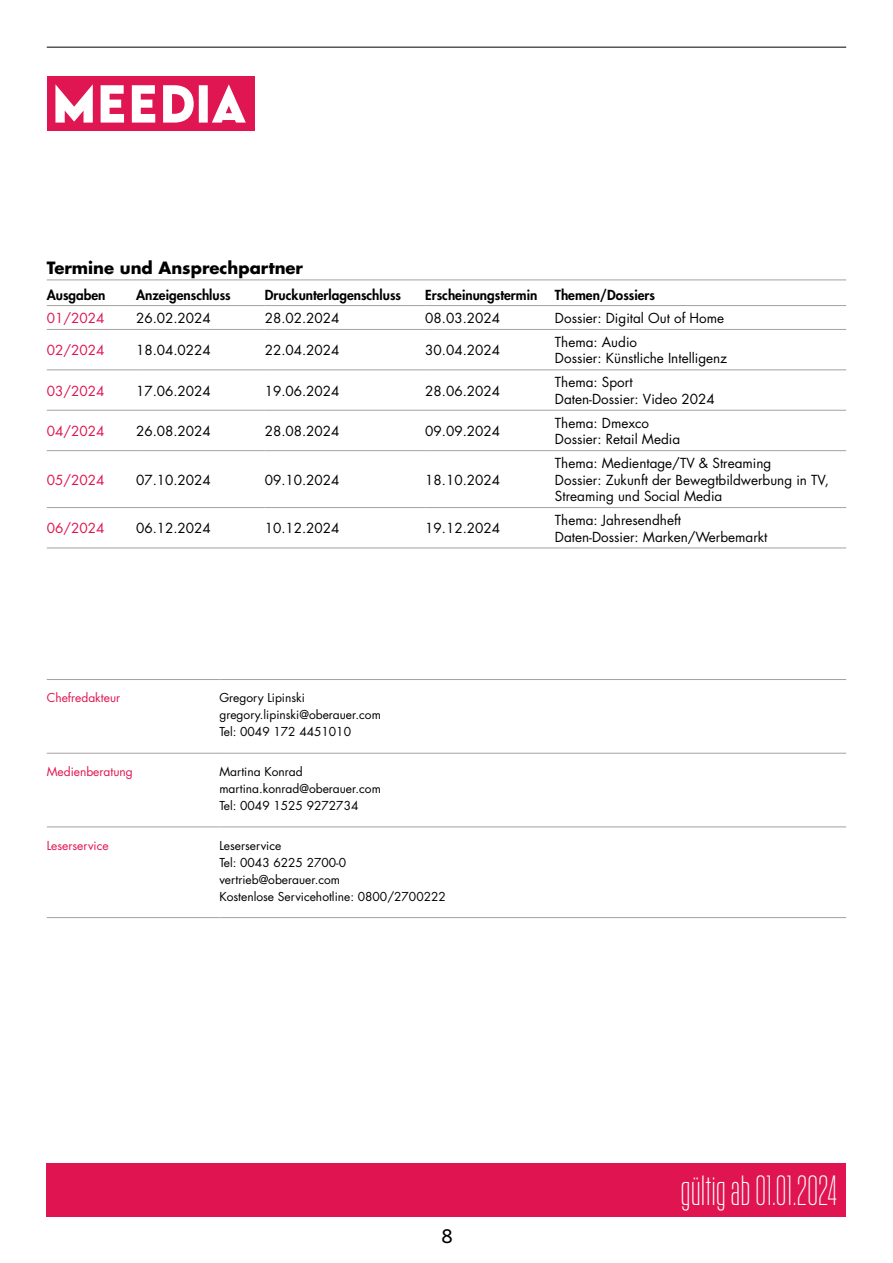
<style>
.page{position:relative;width:893px;height:1263px;background:#fff}
.page>*{position:absolute;margin:0;border:0;box-sizing:border-box;transform-origin:0 0}
.t1{font:200 40.5px "Kommissar X Cond";letter-spacing:.03em;color:#fff}
.t2{font:19.5px "Core Sans NR45";color:#000}
.t3{font:700 16.5px "Futura Std";color:#000}
.t4{font:13.5px/16.5px "Futura Std";color:#000}
.t5{font:800 13.5px "Futura Std";color:#000}
.t6{font:13.5px "Futura Std";color:#e01451}
.t7{font:12px/17px "Futura Std";color:#000}
.t8{font:12px "Futura Std";color:#e01451}
</style>
<div class="page">
<div style="left:47px;top:1163px;width:799px;height:53px;background:#e01451"></div>
<hr style="left:47px;top:47px;width:799px;height:1px;background:#000">
<div style="left:47px;top:77px;width:208px;height:54px;background:#df1651"></div>
<svg style="left:55px;top:85px;width:191px;height:38px"></svg>
<hr style="left:47px;top:280px;width:89px;height:1px;background:#a5a19f">
<hr style="left:136px;top:280px;width:129px;height:1px;background:#a5a19f">
<hr style="left:265px;top:280px;width:160px;height:1px;background:#a5a19f">
<hr style="left:425px;top:280px;width:130px;height:1px;background:#a5a19f">
<hr style="left:555px;top:280px;width:291px;height:1px;background:#a5a19f">
<hr style="left:47px;top:305px;width:89px;height:1px;background:#a5a19f">
<hr style="left:136px;top:305px;width:129px;height:1px;background:#a5a19f">
<hr style="left:265px;top:305px;width:160px;height:1px;background:#a5a19f">
<hr style="left:425px;top:305px;width:130px;height:1px;background:#a5a19f">
<hr style="left:555px;top:305px;width:291px;height:1px;background:#a5a19f">
<hr style="left:47px;top:329px;width:89px;height:1px;background:#a5a19f">
<hr style="left:136px;top:329px;width:129px;height:1px;background:#a5a19f">
<hr style="left:265px;top:329px;width:160px;height:1px;background:#a5a19f">
<hr style="left:425px;top:329px;width:130px;height:1px;background:#a5a19f">
<hr style="left:555px;top:329px;width:291px;height:1px;background:#a5a19f">
<hr style="left:47px;top:370px;width:89px;height:1px;background:#a5a19f">
<hr style="left:136px;top:370px;width:129px;height:1px;background:#a5a19f">
<hr style="left:265px;top:370px;width:160px;height:1px;background:#a5a19f">
<hr style="left:425px;top:370px;width:130px;height:1px;background:#a5a19f">
<hr style="left:555px;top:370px;width:291px;height:1px;background:#a5a19f">
<hr style="left:47px;top:410px;width:89px;height:1px;background:#a5a19f">
<hr style="left:136px;top:410px;width:129px;height:1px;background:#a5a19f">
<hr style="left:265px;top:410px;width:160px;height:1px;background:#a5a19f">
<hr style="left:425px;top:410px;width:130px;height:1px;background:#a5a19f">
<hr style="left:555px;top:410px;width:291px;height:1px;background:#a5a19f">
<hr style="left:47px;top:450px;width:89px;height:1px;background:#a5a19f">
<hr style="left:136px;top:450px;width:129px;height:1px;background:#a5a19f">
<hr style="left:265px;top:450px;width:160px;height:1px;background:#a5a19f">
<hr style="left:425px;top:450px;width:130px;height:1px;background:#a5a19f">
<hr style="left:555px;top:450px;width:291px;height:1px;background:#a5a19f">
<hr style="left:47px;top:507px;width:89px;height:1px;background:#a5a19f">
<hr style="left:136px;top:507px;width:129px;height:1px;background:#a5a19f">
<hr style="left:265px;top:507px;width:160px;height:1px;background:#a5a19f">
<hr style="left:425px;top:507px;width:130px;height:1px;background:#a5a19f">
<hr style="left:555px;top:507px;width:291px;height:1px;background:#a5a19f">
<hr style="left:47px;top:548px;width:89px;height:1px;background:#a5a19f">
<hr style="left:136px;top:548px;width:129px;height:1px;background:#a5a19f">
<hr style="left:265px;top:548px;width:160px;height:1px;background:#a5a19f">
<hr style="left:425px;top:548px;width:130px;height:1px;background:#a5a19f">
<hr style="left:555px;top:548px;width:291px;height:1px;background:#a5a19f">
<hr style="left:47px;top:679px;width:172px;height:1px;background:#a5a19f">
<hr style="left:219px;top:679px;width:627px;height:1px;background:#a5a19f">
<hr style="left:47px;top:753px;width:172px;height:1px;background:#a5a19f">
<hr style="left:219px;top:753px;width:627px;height:1px;background:#a5a19f">
<hr style="left:47px;top:827px;width:172px;height:1px;background:#a5a19f">
<hr style="left:219px;top:827px;width:627px;height:1px;background:#a5a19f">
<hr style="left:47px;top:917px;width:172px;height:1px;background:#a5a19f">
<hr style="left:219px;top:917px;width:627px;height:1px;background:#a5a19f">
<p class="t3" style="left:47px;top:256px;width:258px">Termine und Ansprechpartner</p>
<p class="t5" style="left:47px;top:286px;width:60px">Ausgaben</p>
<p class="t5" style="left:136px;top:286px;width:96px">Anzeigenschluss</p>
<p class="t5" style="left:265px;top:286px;width:138px">Druckunterlagenschluss</p>
<p class="t5" style="left:425px;top:286px;width:114px">Erscheinungstermin</p>
<p class="t5" style="left:555px;top:286px;width:102px">Themen/Dossiers</p>
<p class="t6" style="left:47px;top:309px;width:59px">01/2024</p>
<p class="t4" style="left:136px;top:310px;width:76px">26.02.2024</p>
<p class="t4" style="left:265px;top:310px;width:76px">28.02.2024</p>
<p class="t4" style="left:425px;top:310px;width:76px">08.03.2024</p>
<p class="t4" style="left:555px;top:310px;width:171px">Dossier: Digital Out of Home</p>
<p class="t6" style="left:47px;top:342px;width:59px">02/2024</p>
<p class="t4" style="left:136px;top:342px;width:76px">18.04.0224</p>
<p class="t4" style="left:265px;top:342px;width:76px">22.04.2024</p>
<p class="t4" style="left:425px;top:342px;width:76px">30.04.2024</p>
<p class="t4" style="left:555px;top:334px;width:174px">Thema: Audio<br>Dossier: Künstliche Intelligenz</p>
<p class="t6" style="left:47px;top:382px;width:59px">03/2024</p>
<p class="t4" style="left:136px;top:383px;width:76px">17.06.2024</p>
<p class="t4" style="left:265px;top:383px;width:76px">19.06.2024</p>
<p class="t4" style="left:425px;top:383px;width:76px">28.06.2024</p>
<p class="t4" style="left:555px;top:374px;width:161px">Thema: Sport<br>Daten-Dossier: Video 2024</p>
<p class="t6" style="left:47px;top:422px;width:59px">04/2024</p>
<p class="t4" style="left:136px;top:423px;width:76px">26.08.2024</p>
<p class="t4" style="left:265px;top:423px;width:76px">28.08.2024</p>
<p class="t4" style="left:425px;top:423px;width:76px">09.09.2024</p>
<p class="t4" style="left:555px;top:415px;width:127px">Thema: Dmexco<br>Dossier: Retail Media</p>
<p class="t6" style="left:47px;top:471px;width:59px">05/2024</p>
<p class="t4" style="left:136px;top:472px;width:76px">07.10.2024</p>
<p class="t4" style="left:265px;top:472px;width:76px">09.10.2024</p>
<p class="t4" style="left:425px;top:472px;width:76px">18.10.2024</p>
<p class="t4" style="left:555px;top:455px;width:275px">Thema: Medientage/TV &amp; Streaming<br>Dossier: Zukunft der Bewegtbildwerbung in TV,<br>Streaming und Social Media</p>
<p class="t6" style="left:47px;top:520px;width:59px">06/2024</p>
<p class="t4" style="left:136px;top:520px;width:76px">06.12.2024</p>
<p class="t4" style="left:265px;top:520px;width:76px">10.12.2024</p>
<p class="t4" style="left:425px;top:520px;width:76px">19.12.2024</p>
<p class="t4" style="left:555px;top:512px;width:214px">Thema: Jahresendheft<br>Daten-Dossier: Marken/Werbemarkt</p>
<p class="t8" style="left:47px;top:690px;width:75px">Chefredakteur</p>
<p class="t7" style="left:219px;top:689px;width:163px">Gregory Lipinski gregory.lipinski@oberauer.com<br>Tel: 0049 172 4451010</p>
<p class="t8" style="left:47px;top:764px;width:88px">Medienberatung</p>
<p class="t7" style="left:219px;top:763px;width:163px">Martina Konrad martina.konrad@oberauer.com<br>Tel: 0049 1525 9272734</p>
<p class="t8" style="left:47px;top:837px;width:63px">Leserservice</p>
<p class="t7" style="left:219px;top:837px;width:228px">Leserservice<br>Tel: 0043 6225 2700-0 vertrieb@oberauer.com<br>Kostenlose Servicehotline: 0800/2700222</p>
<h2 class="t2" style="left:442px;top:1223px;width:13px">8</h2>
<h1 class="t1" style="left:681px;top:1167px;width:157px">gültig ab 01.01.2024</h1>
</div>
